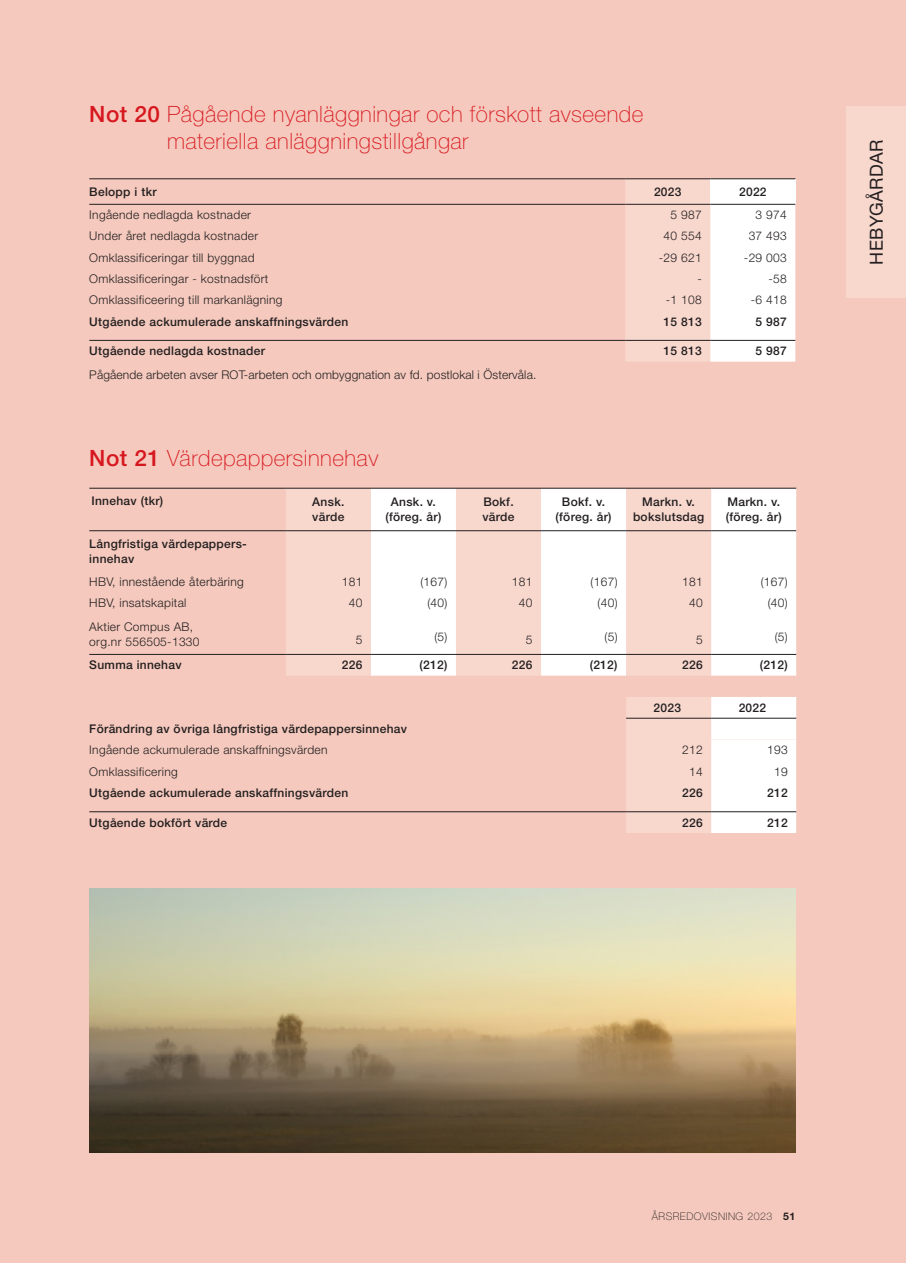
<style>
.page{position:relative;width:906px;height:1263px;background:#f5c9bd}
.page>*{position:absolute;margin:0;border:0;box-sizing:border-box;transform-origin:0 0}
.Rubrik_2{font:100 22.5px/27px "Helvetica Neue LT Std";letter-spacing:.02em;color:#d7171f}
.t1{font:18px "Helvetica Neue LT Std";letter-spacing:.025em;color:#231f20}
.Tabell-bröd{font:300 12px/15px "Helvetica Neue LT Std";letter-spacing:.025em;color:#231f20}
.Tabell-summa{font:500 12px/15px "Helvetica Neue LT Std";letter-spacing:.025em;color:#231f20}
.t2{font:100 10.5px "Helvetica Neue LT Std";letter-spacing:.05em;color:#231f20}
.s1{font-weight:500}
.s2{font-weight:700}
</style>
<div class="page">
<svg style="left:625px;top:180px;width:170px;height:182px"></svg>
<hr style="left:625px;top:179px;width:85px;height:1px;background:#231f20">
<hr style="left:710px;top:179px;width:85px;height:1px;background:#231f20">
<hr style="left:625px;top:204px;width:85px;height:1px;background:#231f20">
<hr style="left:710px;top:204px;width:85px;height:1px;background:#231f20">
<hr style="left:89px;top:179px;width:536px;height:1px;background:#231f20">
<hr style="left:89px;top:204px;width:536px;height:1px;background:#231f20">
<hr style="left:89px;top:340px;width:536px;height:1px;background:#231f20">
<hr style="left:625px;top:340px;width:85px;height:1px;background:#231f20">
<hr style="left:710px;top:340px;width:85px;height:1px;background:#231f20">
<svg style="left:286px;top:489px;width:85px;height:324px;fill:#f8d7cd"></svg>
<svg style="left:371px;top:739px;width:425px;height:94px"></svg>
<svg style="left:371px;top:489px;width:425px;height:250px"></svg>
<hr style="left:89px;top:488px;width:197px;height:1px;background:#231f20">
<hr style="left:286px;top:488px;width:85px;height:1px;background:#231f20">
<hr style="left:371px;top:488px;width:85px;height:1px;background:#231f20">
<hr style="left:456px;top:488px;width:85px;height:1px;background:#231f20">
<hr style="left:541px;top:488px;width:85px;height:1px;background:#231f20">
<hr style="left:626px;top:488px;width:85px;height:1px;background:#231f20">
<hr style="left:711px;top:488px;width:85px;height:1px;background:#231f20">
<hr style="left:89px;top:530px;width:197px;height:1px;background:#231f20">
<hr style="left:286px;top:530px;width:85px;height:1px;background:#231f20">
<hr style="left:371px;top:530px;width:85px;height:1px;background:#231f20">
<hr style="left:456px;top:530px;width:85px;height:1px;background:#231f20">
<hr style="left:541px;top:530px;width:85px;height:1px;background:#231f20">
<hr style="left:626px;top:530px;width:85px;height:1px;background:#231f20">
<hr style="left:711px;top:530px;width:85px;height:1px;background:#231f20">
<hr style="left:89px;top:654px;width:197px;height:1px;background:#231f20">
<hr style="left:286px;top:654px;width:85px;height:1px;background:#231f20">
<hr style="left:371px;top:654px;width:85px;height:1px;background:#231f20">
<hr style="left:456px;top:654px;width:85px;height:1px;background:#231f20">
<hr style="left:541px;top:654px;width:85px;height:1px;background:#231f20">
<hr style="left:626px;top:654px;width:85px;height:1px;background:#231f20">
<hr style="left:711px;top:654px;width:85px;height:1px;background:#231f20">
<hr style="left:626px;top:718px;width:85px;height:1px;background:#231f20">
<hr style="left:711px;top:718px;width:85px;height:1px;background:#231f20">
<hr style="left:89px;top:811px;width:197px;height:1px;background:#231f20">
<hr style="left:286px;top:811px;width:85px;height:1px;background:#231f20">
<hr style="left:371px;top:811px;width:85px;height:1px;background:#231f20">
<hr style="left:456px;top:811px;width:85px;height:1px;background:#231f20">
<hr style="left:541px;top:811px;width:85px;height:1px;background:#231f20">
<hr style="left:626px;top:811px;width:85px;height:1px;background:#231f20">
<hr style="left:711px;top:811px;width:85px;height:1px;background:#231f20">
<div style="left:846px;top:106px;width:60px;height:192px;background:#f8d7cd"></div>
<img style="left:89px;top:888px;width:706px;height:264px">
<p class="Rubrik_2" style="left:167px;top:101px;width:478px;text-indent:-78px"><span class="s1">Not 20</span> Pågående nyanläggningar och förskott avseende materiella anläggningstillgångar</p>
<p class="Tabell-summa" style="left:89px;top:184px;width:69px">Belopp i tkr</p>
<p class="Tabell-summa" style="left:654px;top:184px;width:29px">2023</p>
<p class="Tabell-summa" style="left:739px;top:184px;width:29px">2022</p>
<p class="Tabell-bröd" style="left:89px;top:207px;width:163px">Ingående nedlagda kostnader</p>
<p class="Tabell-bröd" style="left:670px;top:207px;width:33px">5 987</p>
<p class="Tabell-bröd" style="left:755px;top:207px;width:33px">3 974</p>
<p class="Tabell-bröd" style="left:89px;top:228px;width:170px">Under året nedlagda kostnader</p>
<p class="Tabell-bröd" style="left:663px;top:228px;width:40px">40 554</p>
<p class="Tabell-bröd" style="left:748px;top:228px;width:40px">37 493</p>
<p class="Tabell-bröd" style="left:89px;top:250px;width:167px">Omklassificeringar till byggnad</p>
<p class="Tabell-bröd" style="left:659px;top:250px;width:44px">-29 621</p>
<p class="Tabell-bröd" style="left:744px;top:250px;width:44px">-29 003</p>
<p class="Tabell-bröd" style="left:89px;top:271px;width:181px">Omklassificeringar - kostnadsfört</p>
<p class="Tabell-bröd" style="left:697px;top:271px;width:6px">-</p>
<p class="Tabell-bröd" style="left:768px;top:271px;width:20px">-58</p>
<p class="Tabell-bröd" style="left:89px;top:292px;width:195px">Omklassificeering till markanlägning</p>
<p class="Tabell-bröd" style="left:666px;top:292px;width:37px">-1 108</p>
<p class="Tabell-bröd" style="left:751px;top:292px;width:37px">-6 418</p>
<p class="Tabell-summa" style="left:89px;top:314px;width:260px">Utgående ackumulerade anskaffningsvärden</p>
<p class="Tabell-summa" style="left:663px;top:314px;width:40px">15 813</p>
<p class="Tabell-summa" style="left:755px;top:314px;width:33px">5 987</p>
<p class="Tabell-summa" style="left:89px;top:343px;width:177px">Utgående nedlagda kostnader</p>
<p class="Tabell-summa" style="left:663px;top:343px;width:40px">15 813</p>
<p class="Tabell-summa" style="left:755px;top:343px;width:33px">5 987</p>
<p class="Tabell-bröd" style="left:89px;top:367px;width:448px">Pågående arbeten avser ROT-arbeten och ombyggnation av fd. postlokal i Östervåla.</p>
<p class="Rubrik_2" style="left:89px;top:444px;width:290px"><span class="s1">Not 21</span> Värdepappersinnehav</p>
<p class="Tabell-summa" style="left:91px;top:493px;width:73px">Innehav (tkr)</p>
<p class="Tabell-summa" style="left:312px;top:494px;width:34px">Ansk.</p>
<p class="Tabell-summa" style="left:312px;top:509px;width:34px">värde</p>
<p class="Tabell-summa" style="left:391px;top:494px;width:47px">Ansk. v.</p>
<p class="Tabell-summa" style="left:385px;top:509px;width:57px">(föreg. år)</p>
<p class="Tabell-summa" style="left:483px;top:494px;width:32px">Bokf.</p>
<p class="Tabell-summa" style="left:482px;top:509px;width:34px">värde</p>
<p class="Tabell-summa" style="left:562px;top:494px;width:45px">Bokf. v.</p>
<p class="Tabell-summa" style="left:555px;top:509px;width:57px">(föreg. år)</p>
<p class="Tabell-summa" style="left:642px;top:494px;width:54px">Markn. v.</p>
<p class="Tabell-summa" style="left:633px;top:509px;width:73px">bokslutsdag</p>
<p class="Tabell-summa" style="left:727px;top:494px;width:54px">Markn. v.</p>
<p class="Tabell-summa" style="left:725px;top:509px;width:57px">(föreg. år)</p>
<p class="Tabell-summa" style="left:89px;top:536px;width:158px">Långfristiga värdepappers&shy;innehav</p>
<p class="Tabell-bröd" style="left:89px;top:574px;width:156px">HBV, innestående återbäring</p>
<p class="Tabell-bröd" style="left:342px;top:574px;width:22px">181</p>
<p class="Tabell-bröd" style="left:420px;top:574px;width:28px">(167)</p>
<p class="Tabell-bröd" style="left:512px;top:574px;width:22px">181</p>
<p class="Tabell-bröd" style="left:590px;top:574px;width:28px">(167)</p>
<p class="Tabell-bröd" style="left:682px;top:574px;width:22px">181</p>
<p class="Tabell-bröd" style="left:760px;top:574px;width:28px">(167)</p>
<p class="Tabell-bröd" style="left:89px;top:595px;width:99px">HBV, insatskapital</p>
<p class="Tabell-bröd" style="left:349px;top:595px;width:15px">40</p>
<p class="Tabell-bröd" style="left:427px;top:595px;width:22px">(40)</p>
<p class="Tabell-bröd" style="left:519px;top:595px;width:15px">40</p>
<p class="Tabell-bröd" style="left:597px;top:595px;width:22px">(40)</p>
<p class="Tabell-bröd" style="left:689px;top:595px;width:15px">40</p>
<p class="Tabell-bröd" style="left:767px;top:595px;width:22px">(40)</p>
<p class="Tabell-bröd" style="left:89px;top:619px;width:112px">Aktier Compus AB, org.nr 556505-1330</p>
<p class="Tabell-bröd" style="left:356px;top:632px;width:8px">5</p>
<p class="Tabell-bröd" style="left:434px;top:629px;width:15px">(5)</p>
<p class="Tabell-bröd" style="left:526px;top:632px;width:8px">5</p>
<p class="Tabell-bröd" style="left:604px;top:629px;width:15px">(5)</p>
<p class="Tabell-bröd" style="left:696px;top:632px;width:8px">5</p>
<p class="Tabell-bröd" style="left:774px;top:629px;width:15px">(5)</p>
<p class="Tabell-summa" style="left:89px;top:657px;width:94px">Summa innehav</p>
<p class="Tabell-summa" style="left:342px;top:657px;width:22px">226</p>
<p class="Tabell-summa" style="left:419px;top:657px;width:29px">(212)</p>
<p class="Tabell-summa" style="left:512px;top:657px;width:22px">226</p>
<p class="Tabell-summa" style="left:589px;top:657px;width:29px">(212)</p>
<p class="Tabell-summa" style="left:682px;top:657px;width:22px">226</p>
<p class="Tabell-summa" style="left:760px;top:657px;width:29px">(212)</p>
<p class="Tabell-summa" style="left:653px;top:700px;width:29px">2023</p>
<p class="Tabell-summa" style="left:738px;top:700px;width:29px">2022</p>
<p class="Tabell-summa" style="left:89px;top:721px;width:319px">Förändring av övriga långfristiga värdepappersinnehav</p>
<p class="Tabell-bröd" style="left:89px;top:742px;width:240px">Ingående ackumulerade anskaffningsvärden</p>
<p class="Tabell-bröd" style="left:682px;top:742px;width:22px">212</p>
<p class="Tabell-bröd" style="left:767px;top:742px;width:22px">193</p>
<p class="Tabell-bröd" style="left:89px;top:764px;width:90px">Omklassificering</p>
<p class="Tabell-bröd" style="left:689px;top:764px;width:15px">14</p>
<p class="Tabell-bröd" style="left:774px;top:764px;width:15px">19</p>
<p class="Tabell-summa" style="left:89px;top:785px;width:260px">Utgående ackumulerade anskaffningsvärden</p>
<p class="Tabell-summa" style="left:682px;top:785px;width:22px">226</p>
<p class="Tabell-summa" style="left:767px;top:785px;width:22px">212</p>
<p class="Tabell-summa" style="left:89px;top:815px;width:139px">Utgående bokfört värde</p>
<p class="Tabell-summa" style="left:682px;top:815px;width:22px">226</p>
<p class="Tabell-summa" style="left:767px;top:815px;width:22px">212</p>
<p class="t1" style="left:865px;top:264px;width:127px;rotate:-90deg">HEBYGÅRDAR</p>
<p class="t2" style="left:652px;top:1210px;width:145px">ÅRSREDOVISNING 2023 <span class="s2">51</span></p>
</div>
